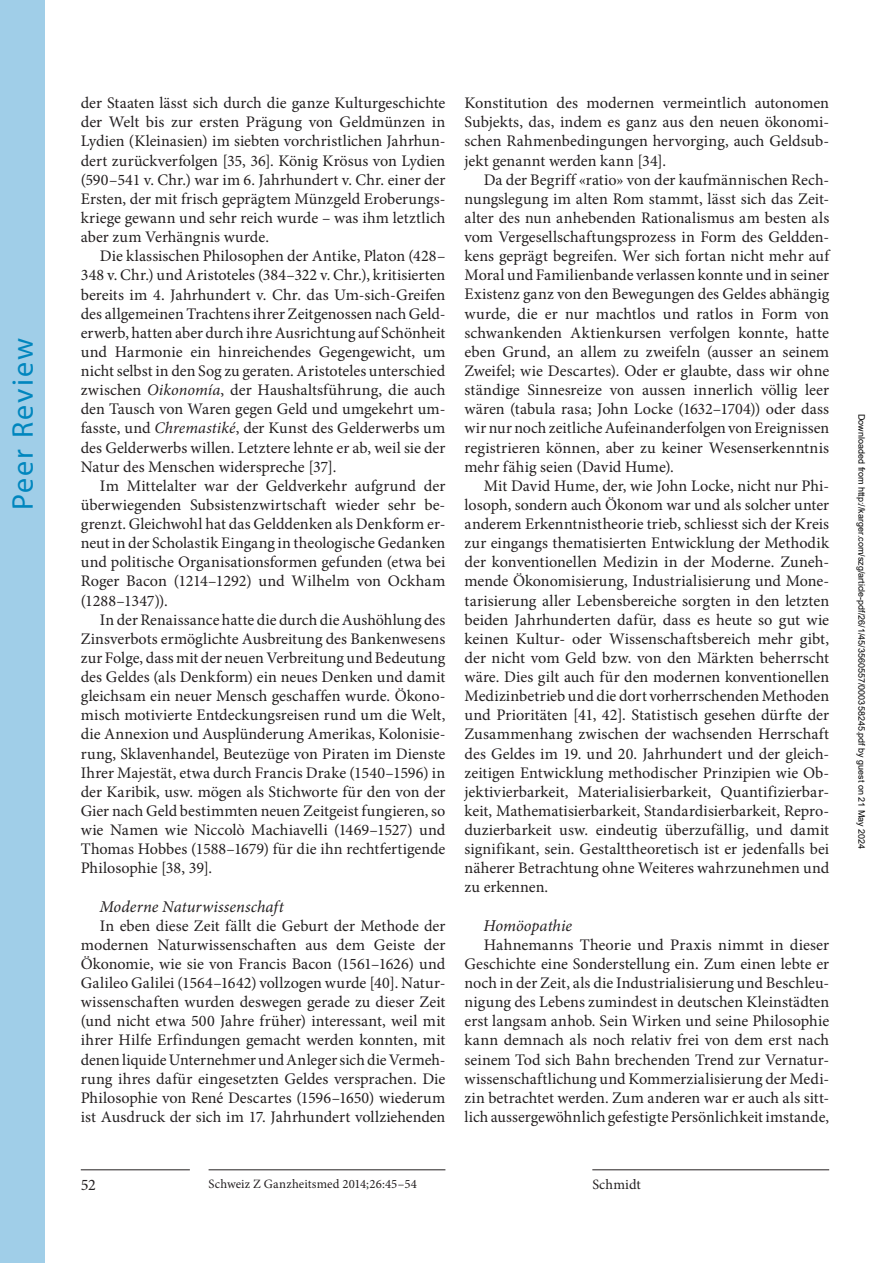
<style>
.page{position:relative;width:893px;height:1263px;background:#fff}
.page>*{position:absolute;margin:0;border:0;box-sizing:border-box;transform-origin:0 0}
.t1{font:30px "Myriad Pro";letter-spacing:.07em;color:#0086be}
.t2{font:italic 16.5px "Minion Pro";color:#231f20}
.t3{font:16.2px/19px "Minion Pro";color:#231f20;text-align:justify}
.t4{font:14.25px "Minion Pro";letter-spacing:.01em;color:#231f20}
.t5{font:12.75px "Minion Pro";letter-spacing:.015em;color:#231f20}
.t6{font:9px "Arial";color:#000}
.s1{font-style:italic}
</style>
<div class="page">
<hr style="left:81px;top:1169px;width:109px;height:1px;background:#231f20">
<hr style="left:209px;top:1169px;width:236px;height:1px;background:#231f20">
<hr style="left:592px;top:1169px;width:237px;height:1px;background:#231f20">
<div style="left:0;top:0;width:45px;height:1263px;background:#a0cee8"></div>
<h1 class="t1" style="left:4px;top:510px;width:174px;rotate:-90deg">Peer Review</h1>
<p class="t3" style="left:81px;top:94px;width:366px">der Staaten lässt sich durch die ganze Kulturgeschichte der Welt bis zur ersten Prägung von Geldmünzen in Lydien (Kleinasien) im siebten vorchristlichen Jahrhun&shy;dert zurückverfolgen [35, 36]. König Krösus von Lydien (590–541 v. Chr.) war im 6. Jahrhundert v. Chr. einer der Ersten, der mit frisch geprägtem Münzgeld Eroberungs&shy;kriege gewann und sehr reich wurde – was ihm letztlich aber zum Verhängnis wurde.</p>
<p class="t3" style="left:81px;top:247px;width:366px;text-indent:19px">Die klassischen Philosophen der Antike, Platon (428– 348 v. Chr.) und Aristoteles (384–322 v. Chr.), kritisierten bereits im 4. Jahrhundert v. Chr. das Um-sich-Greifen des allgemeinen Trachtens ihrer Zeitgenossen nach Geld&shy;erwerb, hatten aber durch ihre Ausrichtung auf Schönheit und Harmonie ein hinreichendes Gegengewicht, um nicht selbst in den Sog zu geraten. Aristoteles unterschied zwischen <span class="s1">Oikonomía</span>, der Haushaltsführung, die auch den Tausch von Waren gegen Geld und umgekehrt um&shy;fasste, und <span class="s1">Chremastiké</span>, der Kunst des Gelderwerbs um des Gelderwerbs willen. Letztere lehnte er ab, weil sie der Natur des Menschen widerspreche [37].</p>
<p class="t3" style="left:81px;top:476px;width:366px;text-indent:19px">Im Mittelalter war der Geldverkehr aufgrund der überwiegenden Subsistenzwirtschaft wieder sehr be&shy;grenzt. Gleichwohl hat das Gelddenken als Denkform er&shy;neut in der Scholastik Eingang in theologische Gedanken und politische Organisationsformen gefunden (etwa bei Roger Bacon (1214–1292) und Wilhelm von Ockham (1288–1347)).</p>
<p class="t3" style="left:81px;top:610px;width:366px;text-indent:19px">In der Renaissance hatte die durch die Aushöhlung des Zinsverbots ermöglichte Ausbreitung des Bankenwesens zur Folge, dass mit der neuen Verbreitung und Bedeutung des Geldes (als Denkform) ein neues Denken und damit gleichsam ein neuer Mensch geschaffen wurde. Ökono&shy;misch motivierte Entdeckungsreisen rund um die Welt, die Annexion und Ausplünderung Amerikas, Kolonisie&shy;rung, Sklavenhandel, Beutezüge von Piraten im Dienste Ihrer Majestät, etwa durch Francis Drake (1540–1596) in der Karibik, usw. mögen als Stichworte für den von der Gier nach Geld bestimmten neuen Zeitgeist fungieren, so wie Namen wie Niccolò Machiavelli (1469–1527) und Thomas Hobbes (1588–1679) für die ihn rechtfertigende Philosophie [38, 39].</p>
<p class="t2" style="left:99px;top:895px;width:186px">Moderne Naturwissenschaft</p>
<p class="t3" style="left:81px;top:916px;width:366px;text-indent:19px">In eben diese Zeit fällt die Geburt der Methode der modernen Naturwissenschaften aus dem Geiste der Ökonomie, wie sie von Francis Bacon (1561–1626) und Galileo Galilei (1564–1642) vollzogen wurde [40]. Natur&shy;wissenschaften wurden deswegen gerade zu dieser Zeit (und nicht etwa 500 Jahre früher) interessant, weil mit ihrer Hilfe Erfindungen gemacht werden konnten, mit denen liquide Unternehmer und Anleger sich die Vermeh&shy;rung ihres dafür eingesetzten Geldes versprachen. Die Philosophie von René Descartes (1596–1650) wiederum ist Ausdruck der sich im 17. Jahrhundert vollziehenden</p>
<p class="t3" style="left:465px;top:94px;width:366px">Konstitution des modernen vermeintlich autonomen Subjekts, das, indem es ganz aus den neuen ökonomi&shy;schen Rahmenbedingungen hervorging, auch Geldsub&shy;jekt genannt werden kann [34].</p>
<p class="t3" style="left:465px;top:170px;width:366px;text-indent:19px">Da der Begriff «ratio» von der kaufmännischen Rech&shy;nungslegung im alten Rom stammt, lässt sich das Zeit&shy;alter des nun anhebenden Rationalismus am besten als vom Vergesellschaftungsprozess in Form des Geldden&shy;kens geprägt begreifen. Wer sich fortan nicht mehr auf Moral und Familienbande verlassen konnte und in seiner Existenz ganz von den Bewegungen des Geldes abhängig wurde, die er nur machtlos und ratlos in Form von schwankenden Aktienkursen verfolgen konnte, hatte eben Grund, an allem zu zweifeln (ausser an seinem Zweifel; wie Descartes). Oder er glaubte, dass wir ohne ständige Sinnesreize von aussen innerlich völlig leer wären (tabula rasa; John Locke (1632–1704)) oder dass wir nur noch zeitliche Aufeinanderfolgen von Ereignissen registrieren können, aber zu keiner Wesenserkenntnis mehr fähig seien (David Hume).</p>
<p class="t3" style="left:465px;top:476px;width:366px;text-indent:19px">Mit David Hume, der, wie John Locke, nicht nur Phi&shy;losoph, sondern auch Ökonom war und als solcher unter anderem Erkenntnistheorie trieb, schliesst sich der Kreis zur eingangs thematisierten Entwicklung der Methodik der konventionellen Medizin in der Moderne. Zuneh&shy;mende Ökonomisierung, Industrialisierung und Mone&shy;tarisierung aller Lebensbereiche sorgten in den letzten beiden Jahrhunderten dafür, dass es heute so gut wie keinen Kultur- oder Wissenschaftsbereich mehr gibt, der nicht vom Geld bzw. von den Märkten beherrscht wäre. Dies gilt auch für den modernen konventionellen Medizinbetrieb und die dort vorherrschenden Methoden und Prioritäten [41, 42]. Statistisch gesehen dürfte der Zusammenhang zwischen der wachsenden Herrschaft des Geldes im 19. und 20. Jahrhundert und der gleich&shy;zeitigen Entwicklung methodischer Prinzipien wie Ob&shy;jektivierbarkeit, Materialisierbarkeit, Quantifizierbar&shy;keit, Mathematisierbarkeit, Standardisierbarkeit, Repro&shy;duzierbarkeit usw. eindeutig überzufällig, und damit signifikant, sein. Gestalttheoretisch ist er jedenfalls bei näherer Betrachtung ohne Weiteres wahrzunehmen und zu erkennen.</p>
<p class="t2" style="left:483px;top:914px;width:90px">Homöopathie</p>
<p class="t3" style="left:465px;top:935px;width:366px;text-indent:19px">Hahnemanns Theorie und Praxis nimmt in dieser Geschichte eine Sonderstellung ein. Zum einen lebte er noch in der Zeit, als die Industrialisierung und Beschleu&shy;nigung des Lebens zumindest in deutschen Kleinstädten erst langsam anhob. Sein Wirken und seine Philosophie kann demnach als noch relativ frei von dem erst nach seinem Tod sich Bahn brechenden Trend zur Vernatur&shy;wissenschaftlichung und Kommerzialisierung der Medi&shy;zin betrachtet werden. Zum anderen war er auch als sitt&shy;lich aussergewöhnlich gefestigte Persönlichkeit imstande,</p>
<p class="t3" style="left:81px;top:1175px;width:16px">52</p>
<p class="t5" style="left:209px;top:1175px;width:210px">Schweiz Z Ganzheitsmed 2014;26:45–54</p>
<p class="t4" style="left:592px;top:1175px;width:50px">Schmidt</p>
<p class="t6" style="left:865px;top:414px;width:436px;rotate:90deg">Downloaded from http://karger.com/szg/article-pdf/26/1/45/3560557/000358245.pdf by guest on 21 May 2024</p>
</div>
